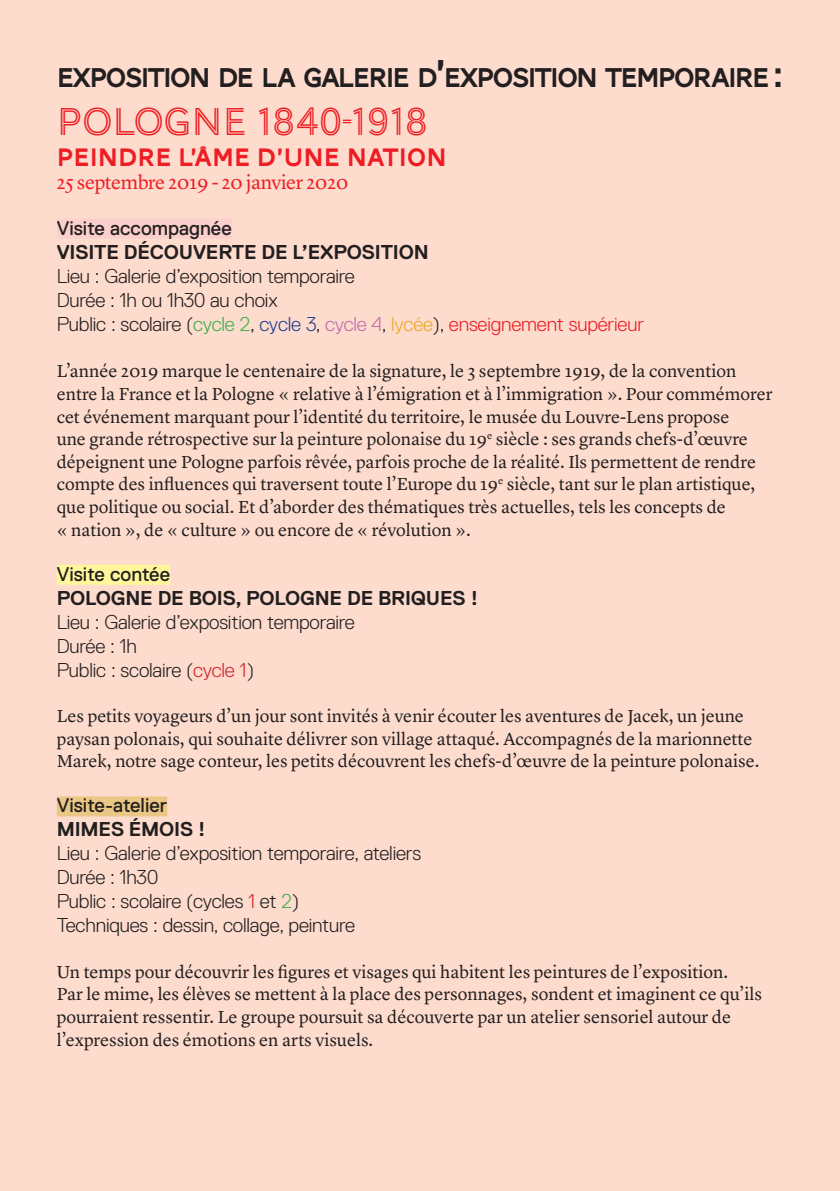
<style>
.page{position:relative;width:840px;height:1191px;background:#fff}
.page>*{position:absolute;margin:0;border:0;box-sizing:border-box;transform-origin:0 0}
.t1{font:40px "AW Conqueror Inline";color:#ee1d23}
.t2{font:28px "AW Conqueror Carved One";letter-spacing:-.07em;color:#231f20}
.t3{font:26px "AW Conqueror Carved One";color:#ee1d23}
.t4{font:300 20px/24px "Replica";letter-spacing:-.01em;color:#231f20}
.t5{font:700 20px "Replica";letter-spacing:-.01em;color:#231f20}
.t6{font:20px "Replica";color:#231f20}
.t7{font:20px "Lyon Text";letter-spacing:-.02em;color:#ee1d23}
.t8{font:18px/22.6px "Lyon Text";color:#231f20}
.s1{font-size:40px}
.s2{color:#40ae49}
.s3{color:#253f8e}
.s4{color:#c06bab}
.s5{color:#eda829}
.s6{color:#ee1d23}
.s7{color:#d1232a}
</style>
<div class="page">
<div style="left:0;top:0;width:839px;height:1191px;background:#fddcce"></div>
<div style="left:57px;top:219px;width:174px;height:20px;background:#fbcfcb"></div>
<div style="left:57px;top:565px;width:113px;height:20px;background:#fff79a"></div>
<div style="left:57px;top:796px;width:110px;height:20px;background:#eac784"></div>
<h2 class="t2" style="left:57px;top:65px;width:727px">EXPOSITION DE LA GALERIE D<span class="s1">’</span>EXPOSITION TEMPORAIRE <span class="s1">:</span></h2>
<h1 class="t1" style="left:57px;top:103px;width:373px">POLOGNE 1840-1918</h1>
<h3 class="t3" style="left:57px;top:146px;width:391px">PEINDRE L’ÂME D’UNE NATION</h3>
<p class="t7" style="left:57px;top:167px;width:293px">25 septembre 2019 - 20 janvier 2020</p>
<p class="t6" style="left:57px;top:217px;width:176px">Visite accompagnée</p>
<p class="t5" style="left:57px;top:241px;width:373px">VISITE DÉCOUVERTE DE L’EXPOSITION</p>
<p class="t4" style="left:57px;top:264px;width:588px">Lieu : Galerie d’exposition temporaire<br>Durée : 1h ou 1h30 au choix<br>Public : scolaire (<span class="s2">cycle 2</span>, <span class="s3">cycle 3</span>, <span class="s4">cycle 4</span>, <span class="s5">lycée</span>), <span class="s6">enseignement supérieur</span></p>
<p class="t8" style="left:57px;top:358px;width:716px">L’année 2019 marque le centenaire de la signature, le 3 septembre 1919, de la convention entre la France et la Pologne « relative à l’émigration et à l’immigration ». Pour commémorer cet événement marquant pour l’identité du territoire, le musée du Louvre-Lens propose<br>une grande rétrospective sur la peinture polonaise du 19<sup>e</sup> siècle : ses grands chefs-d’œuvre dépeignent une Pologne parfois rêvée, parfois proche de la réalité. Ils permettent de rendre compte des influences qui traversent toute l’Europe du 19<sup>e</sup> siècle, tant sur le plan artistique, que politique ou social. Et d’aborder des thématiques très actuelles, tels les concepts de<br>« nation », de « culture » ou encore de « révolution ».</p>
<p class="t6" style="left:57px;top:563px;width:115px">Visite contée</p>
<p class="t5" style="left:57px;top:587px;width:423px">POLOGNE DE BOIS, POLOGNE DE BRIQUES !</p>
<p class="t4" style="left:57px;top:610px;width:299px">Lieu : Galerie d’exposition temporaire<br>Durée : 1h<br>Public : scolaire (<span class="s7">cycle 1</span>)</p>
<p class="t8" style="left:57px;top:703px;width:703px">Les petits voyageurs d’un jour sont invités à venir écouter les aventures de Jacek, un jeune paysan polonais, qui souhaite délivrer son village attaqué. Accompagnés de la marionnette<br>Marek, notre sage conteur, les petits découvrent les chefs-d’œuvre de la peinture polonaise.</p>
<p class="t6" style="left:57px;top:794px;width:112px">Visite-atelier</p>
<p class="t5" style="left:57px;top:818px;width:150px">MIMES ÉMOIS !</p>
<p class="t4" style="left:57px;top:841px;width:365px">Lieu : Galerie d’exposition temporaire, ateliers Durée : 1h30<br>Public : scolaire (cycles <span class="s7">1</span> et <span class="s2">2</span>)<br>Techniques : dessin, collage, peinture</p>
<p class="t8" style="left:57px;top:959px;width:706px">Un temps pour découvrir les figures et visages qui habitent les peintures de l’exposition.<br>Par le mime, les élèves se mettent à la place des personnages, sondent et imaginent ce qu’ils pourraient ressentir. Le groupe poursuit sa découverte par un atelier sensoriel autour de l’expression des émotions en arts visuels.</p>
</div>
